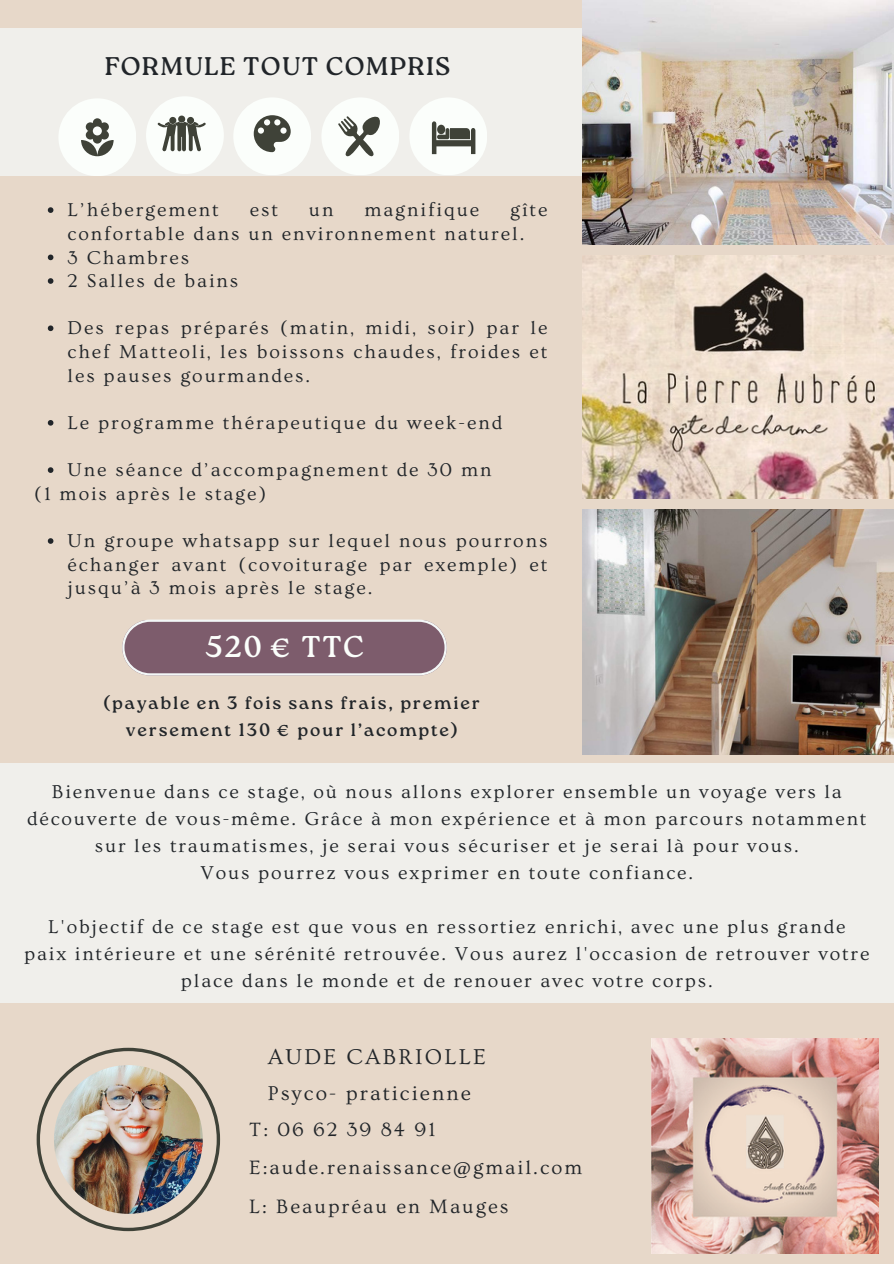
<style>
.page{position:relative;width:894px;height:1264px;background:#fff}
.page>*{position:absolute;margin:0;border:0;box-sizing:border-box;transform-origin:0 0}
.t1{font:30px "Roca One";letter-spacing:.05em;color:#fbfefb}
.t2{font:25.5px "Roca One";letter-spacing:.05em;color:#212529}
.t3{font:22.5px "Ovo";letter-spacing:.1em;color:#212529}
.t4{font:21px "Ovo";letter-spacing:.1em;color:#212529}
.t5{font:20.25px/38.2px "Ovo";letter-spacing:.1em;color:#212529}
.t6{font:19.5px/23.7px "Ovo";letter-spacing:.095em;color:#212529;text-align:justify}
.t7{font:18px/27px "Roca One";letter-spacing:.1em;color:#212529;text-align:center}
</style>
<div class="page">
<div style="left:0;top:0;width:893px;height:1263px;background:#e7d8c9"></div>
<div style="left:0;top:29px;width:893px;height:147px;background:#f0efeb"></div>
<img style="left:582px;top:0;width:311px;height:244px">
<img style="left:582px;top:255px;width:311px;height:243px">
<img style="left:582px;top:510px;width:311px;height:244px">
<div style="left:0;top:763px;width:893px;height:239px;background:#f0efeb"></div>
<div style="left:58px;top:98px;width:78px;height:78px;background:#fbfefb;border-radius:50%"></div>
<div style="left:321px;top:97px;width:78px;height:78px;background:#fbfefb;border-radius:50%"></div>
<div style="left:233px;top:97px;width:78px;height:78px;background:#fbfefb;border-radius:50%"></div>
<svg style="left:81px;top:118px;width:33px;height:38px"></svg>
<svg style="left:254px;top:115px;width:36px;height:37px"></svg>
<svg style="left:122px;top:619px;width:324px;height:56px;background:#8a6d7a"></svg>
<img style="left:651px;top:1038px;width:227px;height:215px">
<svg style="left:37px;top:1047px;width:183px;height:184px"></svg>
<img style="left:54px;top:1065px;width:149px;height:148px;border-radius:50%">
<svg style="left:338px;top:116px;width:42px;height:40px"></svg>
<div style="left:409px;top:97px;width:78px;height:78px;background:#fbfefb;border-radius:50%"></div>
<svg style="left:432px;top:121px;width:43px;height:33px"></svg>
<svg style="left:48px;top:207px;width:5px;height:6px"></svg>
<svg style="left:48px;top:254px;width:5px;height:6px"></svg>
<svg style="left:48px;top:278px;width:5px;height:6px"></svg>
<svg style="left:48px;top:325px;width:5px;height:6px"></svg>
<svg style="left:48px;top:420px;width:5px;height:5px"></svg>
<svg style="left:48px;top:467px;width:5px;height:6px"></svg>
<svg style="left:48px;top:538px;width:5px;height:6px"></svg>
<div style="left:146px;top:96px;width:78px;height:78px;background:#fbfefb;border-radius:50%"></div>
<svg style="left:157px;top:115px;width:49px;height:36px"></svg>
<p class="t2" style="left:105px;top:51px;width:347px">FORMULE TOUT COMPRIS</p>
<p class="t6" style="left:67px;top:198px;width:153px">L’hébergement</p>
<p class="t6" style="left:250px;top:198px;width:30px">est</p>
<p class="t6" style="left:309px;top:198px;width:26px">un</p>
<p class="t6" style="left:364px;top:198px;width:116px">magnifique</p>
<p class="t6" style="left:67px;top:198px;width:481px;text-indent:442px">gîte confortable dans un environnement naturel.</p>
<p class="t6" style="left:67px;top:246px;width:123px">3 Chambres</p>
<p class="t6" style="left:67px;top:269px;width:172px">2 Salles de bains</p>
<p class="t6" style="left:67px;top:317px;width:481px">Des repas préparés (matin, midi, soir) par le chef Matteoli, les boissons chaudes, froides et les pauses gourmandes.</p>
<p class="t6" style="left:67px;top:411px;width:436px">Le programme thérapeutique du week-end</p>
<p class="t6" style="left:67px;top:458px;width:425px">Une séance d’accompagnement de 30 mn</p>
<p class="t6" style="left:34px;top:482px;width:233px">(1 mois après le stage)</p>
<p class="t6" style="left:67px;top:529px;width:481px">Un groupe whatsapp sur lequel nous pourrons échanger avant (covoiturage par exemple) et jusqu’à 3 mois après le stage.</p>
<p class="t1" style="left:205px;top:629px;width:160px">520 € TTC</p>
<h5 class="t7" style="left:104px;top:689px;width:378px">(payable en 3 fois sans frais, premier versement 130 € pour l’acompte)</h5>
<h1 class="t6" style="left:27px;top:778px;width:840px;line-height:27px;text-align:center">Bienvenue dans ce stage, où nous allons explorer ensemble un voyage vers la découverte de vous-même. Grâce à mon expérience et à mon parcours notamment sur les traumatismes, je serai vous sécuriser et je serai là pour vous.<br>Vous pourrez vous exprimer en toute confiance.</h1>
<p class="t6" style="left:24px;top:913px;width:846px;line-height:27px;text-align:center">L'objectif de ce stage est que vous en ressortiez enrichi, avec une plus grande<br>paix intérieure et une sérénité retrouvée. Vous aurez l'occasion de retrouver votre place dans le monde et de renouer avec votre corps.</p>
<p class="t3" style="left:268px;top:1044px;width:219px">AUDE CABRIOLLE</p>
<p class="t4" style="left:268px;top:1081px;width:204px">Psyco- praticienne</p>
<h5 class="t5" style="left:249px;top:1110px;width:334px">T: 06 62 39 84 91<br>E:aude.renaissance@gmail.com<br>L: Beaupréau en Mauges</h5>
</div>
